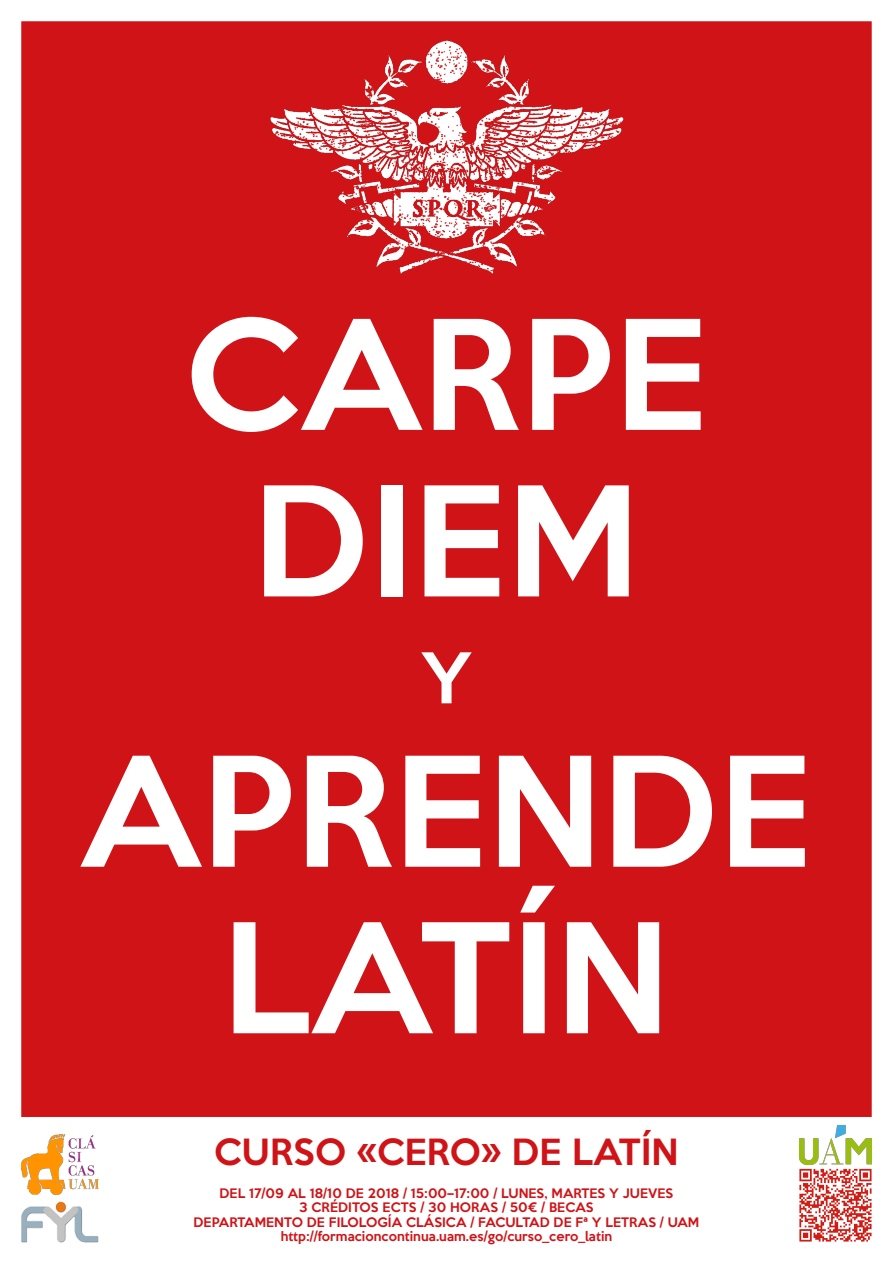
<style>
.page{position:relative;width:893px;height:1263px;background:#fff}
.page>*{position:absolute;margin:0;border:0;box-sizing:border-box;transform-origin:0 0}
.t1{font:500 138.75px/166.5px "Keep Calm";color:#fff;text-align:center}
.t2{font:500 63.75px "Keep Calm";color:#fff}
.t3{font:500 33px "Keep Calm";color:#d01317}
.t4{font:500 12px/14.4px "Keep Calm";color:#d01317;text-align:center}
</style>
<div class="page">
<div style="left:11px;top:11px;width:871px;height:1116px;background:#d01317"></div>
<div style="left:0;top:0;width:893px;height:1138px;border:21px solid #fff"></div>
<img style="left:270px;top:40px;width:354px;height:234px">
<img style="left:21px;top:1134px;width:78px;height:60px">
<img style="left:21px;top:1201px;width:78px;height:41px">
<img style="left:799px;top:1126px;width:73px;height:38px">
<img style="left:799px;top:1168px;width:73px;height:73px">
<h1 class="t1" style="left:185px;top:283px;width:525px">CARPE<br>DIEM</h1>
<h2 class="t2" style="left:421px;top:627px;width:53px">Y</h2>
<h1 class="t1" style="left:80px;top:720px;width:734px">APRENDE<br>LATÍN</h1>
<h3 class="t3" style="left:214px;top:1125px;width:466px">CURSO «CERO» DE LATÍN</h3>
<p class="t4" style="left:193px;top:1185px;width:507px">DEL 17/09 AL 18/10 DE 2018 / 15:00–17:00 / LUNES, MARTES Y JUEVES<br>3 CRÉDITOS ECTS / 30 HORAS / 50€ / BECAS<br>DEPARTAMENTO DE FILOLOGÍA CLÁSICA / FACULTAD DE Fª Y LETRAS / UAM http://formacioncontinua.uam.es/go/curso_cero_latin</p>
</div>
